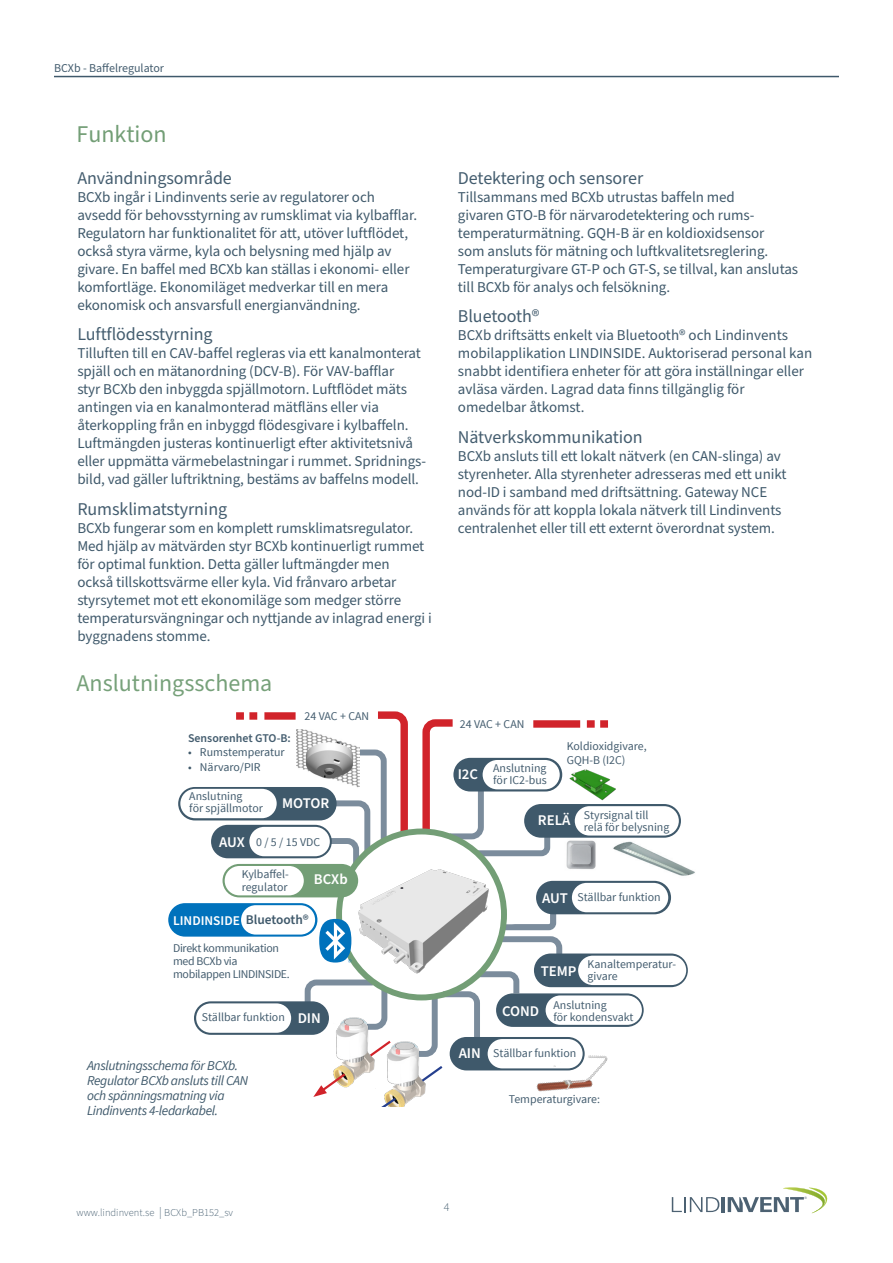
<style>
.page{position:relative;width:893px;height:1263px;background:#fff}
.page>*{position:absolute;margin:0;border:0;box-sizing:border-box;transform-origin:0 0}
.t1{font:24px "Source Sans Pro";color:#77a17a}
.Rubrik_1{font:24px "Source Sans Pro";color:#739e76}
.Rubrik_2{font:18px "Source Sans Pro";letter-spacing:-.005em;color:#445d6f}
.Brödtext{font:15px/18px "Source Sans Pro";letter-spacing:-.005em;color:#3f596b}
.t2{font:600 14.85px "Source Sans Pro";letter-spacing:-.005em;color:#fff}
.Bildtext{font:italic 13.5px/15px "Source Sans Pro";letter-spacing:-.025em;color:#3f596b}
.t3{font:600 13.35px "Source Sans Pro";color:#fff}
.t4{font:12px "Source Sans Pro";color:#445d6f}
.t5{font:300 12px "Source Sans Pro";color:#445d6f}
.t6{font:11.85px/11.9px "Source Sans Pro";color:#445d6f}
.t7{font:11.85px/13.4px "Source Sans Pro";letter-spacing:-.025em;color:#445d6f}
.t8{font:11.85px "Source Sans Pro";color:#3f596b}
.t9{font:600 11.85px "Source Sans Pro";color:#445d6f}
.t10{font:300 10.5px "Source Sans Pro";color:#445d6f}
.t11{font:300 6.15px "Source Sans Pro";color:#4d6172}
.s1{font-weight:600;font-size:14.85px;color:#fff}
.s2{color:#3f596b}
.s3{font-size:12px}
</style>
<div class="page">
<svg style="left:672px;top:1197px;width:47px;height:15px"></svg>
<hr style="left:722px;top:1197px;width:3px;height:15px;background:#4c6172">
<svg style="left:728px;top:1187px;width:100px;height:26px"></svg>
<hr style="left:54px;top:76px;width:785px;height:1px;background:#3f596b">
<img style="left:566px;top:840px;width:30px;height:29px">
<img style="left:613px;top:837px;width:82px;height:47px">
<svg style="left:536px;top:881px;width:135px;height:33px"></svg>
<div style="left:572px;top:883px;width:96px;height:29px;background:#fff;border-radius:15px"></div>
<div style="left:600px;top:720px;width:8px;height:8px;background:#d1232a"></div>
<div style="left:264px;top:712px;width:32px;height:8px;background:#d1232a"></div>
<div style="left:249px;top:712px;width:8px;height:8px;background:#d1232a"></div>
<div style="left:533px;top:720px;width:47px;height:8px;background:#d1232a"></div>
<svg style="left:324px;top:711px;width:88px;height:158px"></svg>
<svg style="left:422px;top:719px;width:131px;height:140px"></svg>
<div style="left:236px;top:712px;width:8px;height:8px;background:#d1232a"></div>
<div style="left:587px;top:720px;width:8px;height:8px;background:#d1232a"></div>
<img style="left:384px;top:1041px;width:42px;height:66px">
<svg style="left:381px;top:1096px;width:17px;height:11px"></svg>
<svg style="left:403px;top:906px;width:162px;height:178px"></svg>
<img style="left:297px;top:729px;width:62px;height:60px">
<img style="left:569px;top:769px;width:47px;height:32px">
<img style="left:333px;top:1058px;width:42px;height:29px">
<svg style="left:313px;top:1071px;width:35px;height:26px"></svg>
<svg style="left:304px;top:977px;width:89px;height:81px"></svg>
<img style="left:354px;top:860px;width:140px;height:117px">
<div style="left:336px;top:828px;width:171px;height:172px;border:6px solid #739e76;border-radius:50%"></div>
<svg style="left:319px;top:919px;width:32px;height:43px"></svg>
<div style="left:496px;top:993px;width:148px;height:34px;background:#3f596b;border-radius:17px"></div>
<div style="left:546px;top:995px;width:96px;height:30px;background:#fff;border-radius:15px"></div>
<div style="left:524px;top:804px;width:157px;height:34px;background:#3f596b;border-radius:17px"></div>
<div style="left:575px;top:806px;width:104px;height:29px;background:#fff;border-radius:15px"></div>
<div style="left:454px;top:759px;width:107px;height:32px;background:#3f596b;border-radius:16px"></div>
<div style="left:453px;top:758px;width:109px;height:33px;border:2px solid #3f596b;border-radius:16px"></div>
<div style="left:483px;top:760px;width:77px;height:29px;background:#fff;border-radius:15px"></div>
<div style="left:223px;top:864px;width:135px;height:33px;background:#739e76;border-radius:17px"></div>
<div style="left:225px;top:866px;width:79px;height:29px;background:#fff;border-radius:15px"></div>
<div style="left:168px;top:903px;width:149px;height:34px;background:#0072bc;border-radius:17px"></div>
<div style="left:241px;top:905px;width:74px;height:29px;background:#fff;border-radius:15px"></div>
<div style="left:194px;top:1001px;width:135px;height:34px;background:#3f596b;border-radius:17px"></div>
<div style="left:196px;top:1003px;width:95px;height:30px;background:#fff;border-radius:15px"></div>
<div style="left:450px;top:1037px;width:135px;height:33px;background:#3f596b;border-radius:17px"></div>
<div style="left:488px;top:1039px;width:95px;height:29px;background:#fff;border-radius:15px"></div>
<div style="left:534px;top:953px;width:154px;height:34px;background:#3f596b;border-radius:17px"></div>
<div style="left:578px;top:956px;width:108px;height:29px;background:#fff;border-radius:15px"></div>
<img style="left:520px;top:1023px;width:103px;height:69px">
<div style="left:178px;top:787px;width:159px;height:33px;background:#3f596b;border-radius:17px"></div>
<div style="left:180px;top:789px;width:97px;height:29px;background:#fff;border-radius:15px"></div>
<div style="left:211px;top:825px;width:121px;height:33px;background:#3f596b;border-radius:17px"></div>
<div style="left:249px;top:827px;width:81px;height:29px;background:#fff;border-radius:15px"></div>
<p class="t4" style="left:54px;top:60px;width:112px">BCXb - Baffelregulator</p>
<p class="Rubrik_1" style="left:77px;top:118px;width:92px">Funktion</p>
<p class="Rubrik_2" style="left:77px;top:166px;width:156px">Användningsområde</p>
<p class="Brödtext" style="left:77px;top:188px;width:341px">BCXb ingår i Lindinvents serie av regulatorer och avsedd för behovsstyrning av rumsklimat via kylbafflar.<br>Regulatorn har funktionalitet för att, utöver luftflödet, också styra värme, kyla och belysning med hjälp av givare. En baffel med BCXb kan ställas i ekonomi- eller komfortläge. Ekonomiläget medverkar till en mera ekonomisk och ansvarsfull energianvändning.</p>
<p class="Rubrik_2" style="left:77px;top:322px;width:137px">Luftflödesstyrning</p>
<p class="Brödtext" style="left:77px;top:345px;width:350px">Tilluften till en CAV-baffel regleras via ett kanalmonterat spjäll och en mätanordning (DCV-B). För VAV-bafflar<br>styr BCXb den inbyggda spjällmotorn. Luftflödet mäts antingen via en kanalmonterad mätfläns eller via återkoppling från en inbyggd flödesgivare i kylbaffeln.<br>Luftmängden justeras kontinuerligt efter aktivitetsnivå eller uppmätta värmebelastningar i rummet. Spridnings&shy;bild, vad gäller luftriktning, bestäms av baffelns modell.</p>
<p class="Rubrik_2" style="left:77px;top:497px;width:151px">Rumsklimatstyrning</p>
<p class="Brödtext" style="left:77px;top:520px;width:356px">BCXb fungerar som en komplett rumsklimatsregulator.<br>Med hjälp av mätvärden styr BCXb kontinuerligt rummet för optimal funktion. Detta gäller luftmängder men<br>också tillskottsvärme eller kyla. Vid frånvaro arbetar styrsytemet mot ett ekonomiläge som medger större temperatursvängningar och nyttjande av inlagrad energi i byggnadens stomme.</p>
<p class="t1" style="left:77px;top:667px;width:197px">Anslutningsschema</p>
<p class="t9" style="left:188px;top:730px;width:104px">Sensorenhet GTO-B:</p>
<p class="t8" style="left:188px;top:745px;width:98px">• Rumstemperatur</p>
<p class="t8" style="left:188px;top:760px;width:74px">• Närvaro/PIR</p>
<p class="t6" style="left:305px;top:710px;width:66px">24 VAC + CAN</p>
<p class="t6" style="left:189px;top:791px;width:75px">Anslutning<br>för spjällmotor</p>
<p class="t6" style="left:219px;top:836px;width:102px"><span class="s1">AUX</span> 0 / 5 / 15 VDC</p>
<p class="t2" style="left:282px;top:794px;width:49px">MOTOR</p>
<p class="t6" style="left:242px;top:867px;width:48px;line-height:13.4px">Kylbaffel&shy;regulator</p>
<p class="t3" style="left:173px;top:911px;width:137px">LINDINSIDE <span class="s2">Bluetooth®</span></p>
<p class="t2" style="left:314px;top:869px;width:35px">BCXb</p>
<p class="t7" style="left:173px;top:941px;width:118px">Direkt kommunikation med BCXb via mobilappen LINDINSIDE.</p>
<p class="t6" style="left:202px;top:1012px;width:120px">Ställbar funktion <span class="s1">DIN</span></p>
<p class="Bildtext" style="left:87px;top:1058px;width:163px">Anslutningsschema för BCXb.<br>Regulator BCXb ansluts till CAN och spänningsmatning via<br>Lindinvents 4-ledarkabel.</p>
<p class="Rubrik_2" style="left:458px;top:166px;width:187px">Detektering och sensorer</p>
<p class="Brödtext" style="left:458px;top:188px;width:342px">Tillsammans med BCXb utrustas baffeln med<br>givaren GTO-B för närvarodetektering och rums&shy;temperaturmätning. GQH-B är en koldioxidsensor<br>som ansluts för mätning och luftkvalitetsreglering.<br>Temperaturgivare GT-P och GT-S, se tillval, kan anslutas till BCXb för analys och felsökning.</p>
<p class="Rubrik_2" style="left:458px;top:304px;width:83px">Bluetooth®</p>
<p class="Brödtext" style="left:458px;top:327px;width:356px">BCXb driftsätts enkelt via Bluetooth® och Lindinvents mobilapplikation LINDINSIDE. Auktoriserad personal kan snabbt identifiera enheter för att göra inställningar eller avläsa värden. Lagrad data finns tillgänglig för omedelbar åtkomst.</p>
<p class="Rubrik_2" style="left:458px;top:425px;width:186px">Nätverkskommunikation</p>
<p class="Brödtext" style="left:458px;top:448px;width:330px">BCXb ansluts till ett lokalt nätverk (en CAN-slinga) av styrenheter. Alla styrenheter adresseras med ett unikt nod-ID i samband med driftsättning. Gateway NCE används för att koppla lokala nätverk till Lindinvents centralenhet eller till ett externt överordnat system.</p>
<p class="t6" style="left:460px;top:718px;width:66px">24 VAC + CAN</p>
<p class="t2" style="left:458px;top:764px;width:22px">I2C</p>
<p class="t6" style="left:493px;top:762px;width:55px">Anslutning för IC2-bus</p>
<p class="t6" style="left:567px;top:740px;width:81px;line-height:13.4px">Koldioxidgivare,<br>GQH-B (I2C)</p>
<p class="t6" style="left:584px;top:810px;width:87px;text-indent:-46px"><span class="s1">RELÄ</span> Styrsignal till relä för belysning</p>
<p class="t6" style="left:542px;top:891px;width:120px"><span class="s1">AUT</span> Ställbar funktion</p>
<p class="t2" style="left:541px;top:961px;width:37px">TEMP</p>
<p class="t6" style="left:588px;top:958px;width:90px">Kanaltemperatur&shy;givare</p>
<p class="t2" style="left:502px;top:1001px;width:38px">COND</p>
<p class="t6" style="left:553px;top:999px;width:81px">Anslutning<br>för kondensvakt</p>
<p class="t6" style="left:459px;top:1047px;width:119px"><span class="s1">AIN</span> Ställbar funktion</p>
<p class="t6" style="left:509px;top:1093px;width:93px">Temperaturgivare:</p>
<p class="t10" style="left:77px;top:1205px;width:158px">www.lindinvent.se <span class="s3">|</span> BCXb_PB152_sv</p>
<p class="t5" style="left:444px;top:1199px;width:7px">4</p>
<p class="t11" style="left:805px;top:1196px;width:4px">®</p>
</div>
